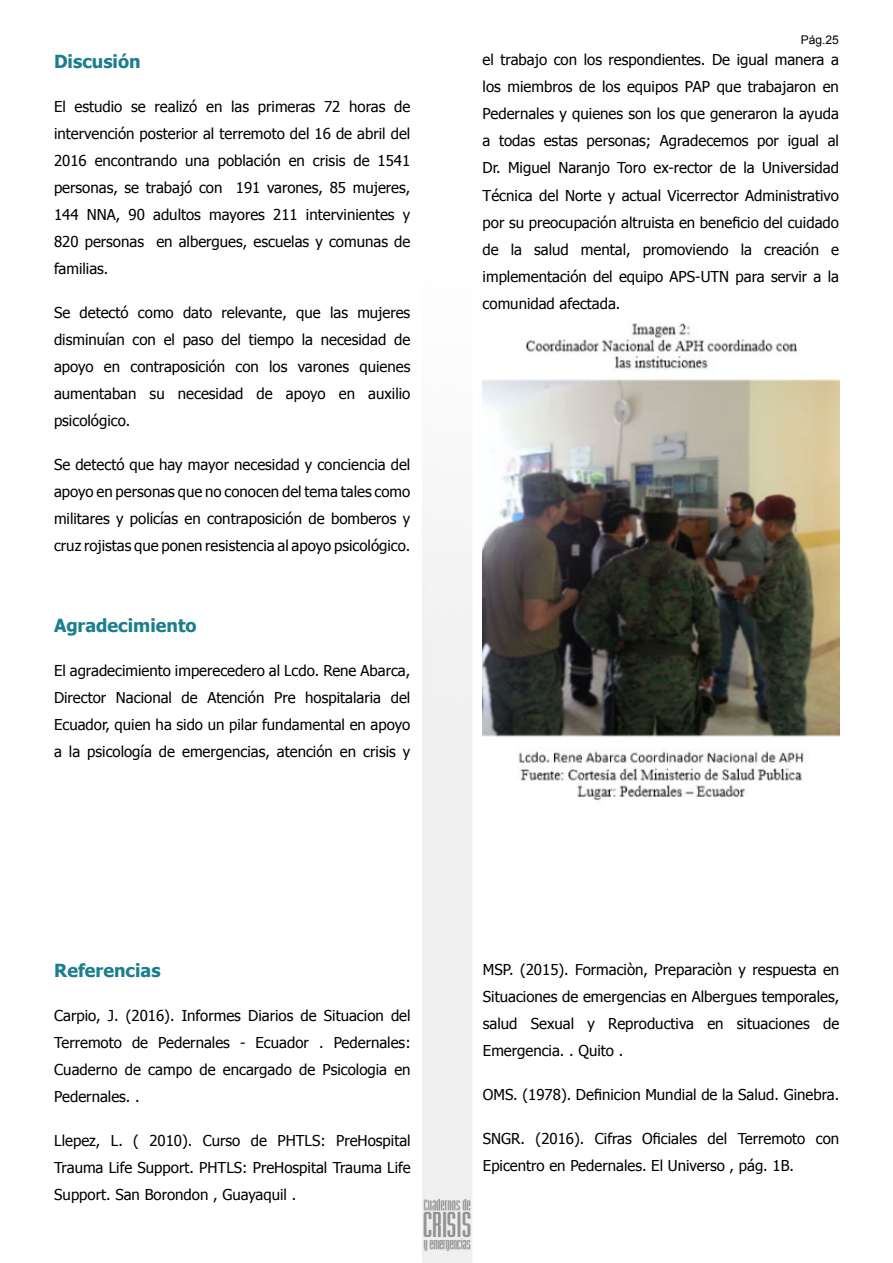
<style>
.page{position:relative;width:893px;height:1263px;background:#fff}
.page>*{position:absolute;margin:0;border:0;box-sizing:border-box;transform-origin:0 0}
.t1{font:700 18px "Tahoma";color:#1b7e8f}
.t2{font:15px/27px "Tahoma";color:#000;text-align:justify}
.t3{font:12px "Arial";color:#000}
</style>
<div class="page">
<img style="left:422px;top:379px;width:418px;height:884px">
<img style="left:482px;top:323px;width:357px;height:487px">
<p class="t1" style="left:54px;top:49px;width:88px">Discusión</p>
<p class="t2" style="left:54px;top:92px;width:358px">El estudio se realizó en las primeras 72 horas de intervención posterior al terremoto del 16 de abril del 2016 encontrando una población en crisis de 1541 personas, se trabajó con 191 varones, 85 mujeres, 144 NNA, 90 adultos mayores 211 intervinientes y 820 personas en albergues, escuelas y comunas de familias.</p>
<p class="t2" style="left:54px;top:298px;width:358px">Se detectó como dato relevante, que las mujeres disminuían con el paso del tiempo la necesidad de apoyo en contraposición con los varones quienes aumentaban su necesidad de apoyo en auxilio psicológico.</p>
<p class="t2" style="left:54px;top:450px;width:358px">Se detectó que hay mayor necesidad y conciencia del apoyo en personas que no conocen del tema tales como militares y policías en contraposición de bomberos y cruz rojistas que ponen resistencia al apoyo psicológico.</p>
<p class="t1" style="left:54px;top:613px;width:144px">Agradecimiento</p>
<p class="t2" style="left:54px;top:656px;width:358px">El agradecimiento imperecedero al Lcdo. Rene Abarca, Director Nacional de Atención Pre hospitalaria del Ecuador, quien ha sido un pilar fundamental en apoyo a la psicología de emergencias, atención en crisis y</p>
<p class="t3" style="left:801px;top:32px;width:40px">Pág.25</p>
<p class="t2" style="left:483px;top:46px;width:358px">el trabajo con los respondientes. De igual manera a los miembros de los equipos PAP que trabajaron en Pedernales y quienes son los que generaron la ayuda a todas estas personas; Agradecemos por igual al Dr. Miguel Naranjo Toro ex-rector de la Universidad Técnica del Norte y actual Vicerrector Administrativo por su preocupación altruista en beneficio del cuidado de la salud mental, promoviendo la creación e implementación del equipo APS-UTN para servir a la comunidad afectada.</p>
<p class="t1" style="left:54px;top:958px;width:108px">Referencias</p>
<p class="t2" style="left:54px;top:1001px;width:358px">Carpio, J. (2016). Informes Diarios de Situacion del Terremoto de Pedernales - Ecuador . Pedernales:<br>Cuaderno de campo de encargado de Psicologia en Pedernales. .</p>
<p class="t2" style="left:54px;top:1126px;width:358px">Llepez, L. ( 2010). Curso de PHTLS: PreHospital Trauma Life Support. PHTLS: PreHospital Trauma Life Support. San Borondon , Guayaquil .</p>
<p class="t2" style="left:483px;top:955px;width:358px">MSP. (2015). Formaciòn, Preparaciòn y respuesta en Situaciones de emergencias en Albergues temporales, salud Sexual y Reproductiva en situaciones de Emergencia. . Quito .</p>
<p class="t2" style="left:483px;top:1080px;width:358px">OMS. (1978). Definicion Mundial de la Salud. Ginebra.</p>
<p class="t2" style="left:483px;top:1124px;width:358px">SNGR. (2016). Cifras Oficiales del Terremoto con<br>Epicentro en Pedernales. El Universo , pág. 1B.</p>
</div>
